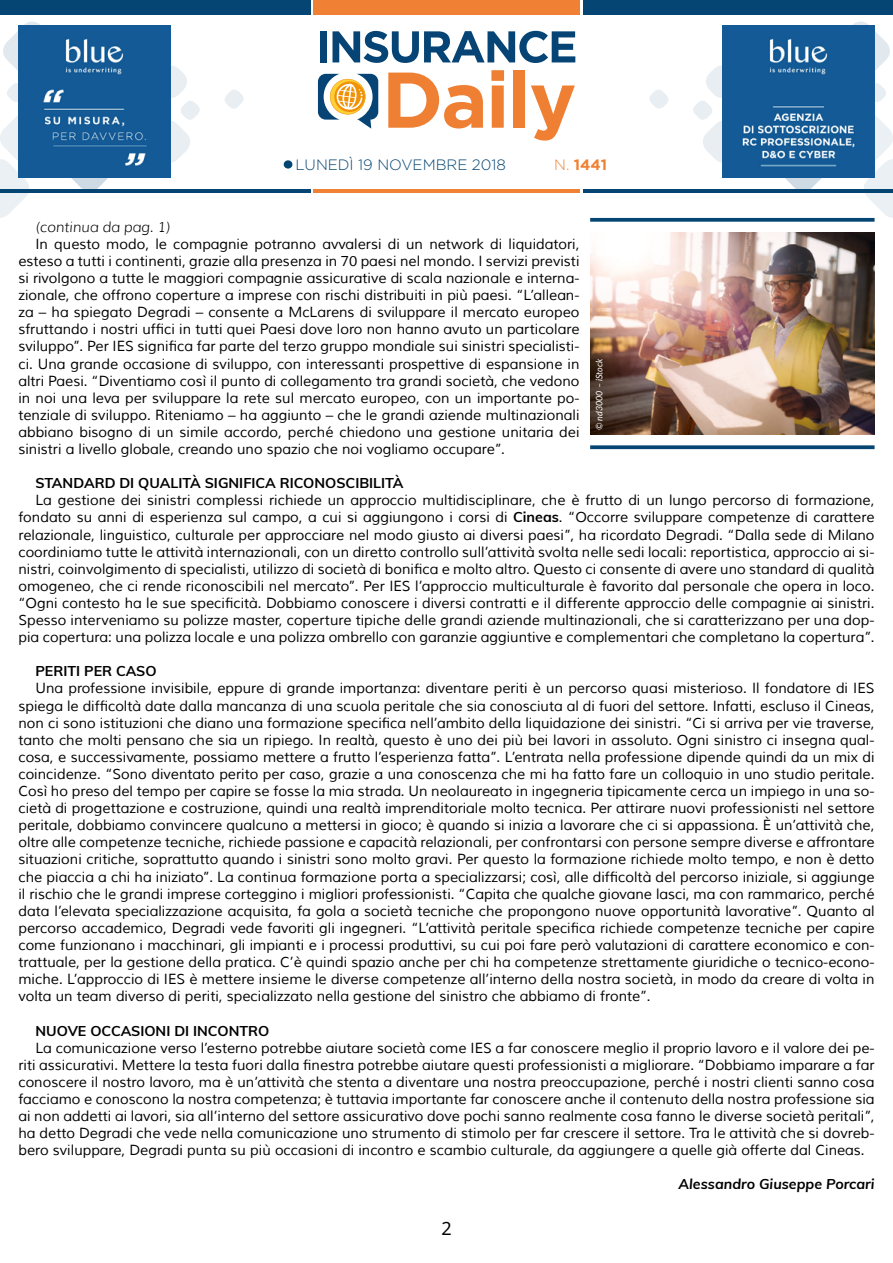
<style>
.page{position:relative;width:893px;height:1263px;background:#fff}
.page>*{position:absolute;margin:0;border:0;box-sizing:border-box;transform-origin:0 0}
.t1{font:18px "Noto Sans";color:#000}
.t2{font:300 15px "Gotham";color:#054573}
.t3{font:700 15px "Gotham";color:#f08033}
.t4{font:14.25px/17.1px "Muli";color:#000;text-align:justify}
.t5{font:700 14.25px "Muli";color:#000}
.t6{font:italic 700 14.25px "Muli";color:#000}
.t7{font:italic 300 14.25px "Muli";color:#000}
.t8{font:italic 9px "Lato";color:#fff}
.s1{font-weight:300}
.s2{font-weight:700}
</style>
<div class="page">
<div style="left:583px;top:0;width:310px;height:15px;background:#054573"></div>
<div style="left:314px;top:0;width:266px;height:15px;background:#f08033"></div>
<hr style="left:583px;top:189px;width:310px;height:3px;background:#054573">
<hr style="left:314px;top:189px;width:266px;height:3px;background:#f08033">
<svg style="left:649px;top:90px;width:19px;height:19px"></svg>
<svg style="left:225px;top:90px;width:19px;height:19px"></svg>
<svg style="left:691px;top:21px;width:202px;height:201px"></svg>
<svg style="left:0;top:21px;width:202px;height:197px"></svg>
<svg style="left:318px;top:74px;width:60px;height:55px"></svg>
<svg style="left:388px;top:73px;width:95px;height:56px"></svg>
<svg style="left:491px;top:70px;width:13px;height:58px"></svg>
<div style="left:513px;top:70px;width:12px;height:58px;background:#ef7f32"></div>
<svg style="left:531px;top:85px;width:44px;height:56px"></svg>
<div style="left:320px;top:31px;width:7px;height:31px;background:#054474"></div>
<svg style="left:332px;top:31px;width:243px;height:32px"></svg>
<hr style="left:0;top:189px;width:310px;height:3px;background:#054573">
<div style="left:0;top:0;width:310px;height:15px;background:#054573"></div>
<img style="left:18px;top:26px;width:153px;height:152px">
<img style="left:722px;top:26px;width:152px;height:152px">
<div style="left:284px;top:160px;width:8px;height:9px;background:#054573;border-radius:50%"></div>
<svg style="left:590px;top:218px;width:284px;height:4px"></svg>
<svg style="left:590px;top:445px;width:284px;height:4px"></svg>
<img style="left:590px;top:232px;width:284px;height:203px">
<p class="t2" style="left:296px;top:157px;width:212px">LUNEDÌ 19 NOVEMBRE 2018</p>
<p class="t3" style="left:554px;top:156px;width:54px"><span class="s1">N.</span> 1441</p>
<p class="t7" style="left:35px;top:218px;width:136px">(continua da pag. 1)</p>
<p class="t4" style="left:18px;top:236px;width:563px;text-indent:17px">In questo modo, le compagnie potranno avvalersi di un network di liquidatori, esteso a tutti i continenti, grazie alla presenza in 70 paesi nel mondo. I servizi previsti si rivolgono a tutte le maggiori compagnie assicurative di scala nazionale e interna&shy;zionale, che offrono coperture a imprese con rischi distribuiti in più paesi. “L’allean&shy;za – ha spiegato Degradi – consente a McLarens di sviluppare il mercato europeo sfruttando i nostri uffici in tutti quei Paesi dove loro non hanno avuto un particolare sviluppo”. Per IES significa far parte del terzo gruppo mondiale sui sinistri specialisti&shy;ci. Una grande occasione di sviluppo, con interessanti prospettive di espansione in altri Paesi. “Diventiamo così il punto di collegamento tra grandi società, che vedono in noi una leva per sviluppare la rete sul mercato europeo, con un importante po&shy;tenziale di sviluppo. Riteniamo – ha aggiunto – che le grandi aziende multinazionali abbiano bisogno di un simile accordo, perché chiedono una gestione unitaria dei sinistri a livello globale, creando uno spazio che noi vogliamo occupare”.</p>
<p class="t5" style="left:35px;top:473px;width:370px">STANDARD DI QUALITÀ SIGNIFICA RICONOSCIBILITÀ</p>
<p class="t4" style="left:18px;top:492px;width:858px;text-indent:17px">La gestione dei sinistri complessi richiede un approccio multidisciplinare, che è frutto di un lungo percorso di formazione, fondato su anni di esperienza sul campo, a cui si aggiungono i corsi di <span class="s2">Cineas</span>. “Occorre sviluppare competenze di carattere relazionale, linguistico, culturale per approcciare nel modo giusto ai diversi paesi”, ha ricordato Degradi. “Dalla sede di Milano coordiniamo tutte le attività internazionali, con un diretto controllo sull’attività svolta nelle sedi locali: reportistica, approccio ai si&shy;nistri, coinvolgimento di specialisti, utilizzo di società di bonifica e molto altro. Questo ci consente di avere uno standard di qualità omogeneo, che ci rende riconoscibili nel mercato”. Per IES l’approccio multiculturale è favorito dal personale che opera in loco. “Ogni contesto ha le sue specificità. Dobbiamo conoscere i diversi contratti e il differente approccio delle compagnie ai sinistri.<br>Spesso interveniamo su polizze master, coperture tipiche delle grandi aziende multinazionali, che si caratterizzano per una dop&shy;pia copertura: una polizza locale e una polizza ombrello con garanzie aggiuntive e complementari che completano la copertura”.</p>
<p class="t5" style="left:35px;top:661px;width:123px">PERITI PER CASO</p>
<p class="t4" style="left:18px;top:680px;width:858px;text-indent:17px">Una professione invisibile, eppure di grande importanza: diventare periti è un percorso quasi misterioso. Il fondatore di IES spiega le difficoltà date dalla mancanza di una scuola peritale che sia conosciuta al di fuori del settore. Infatti, escluso il Cineas, non ci sono istituzioni che diano una formazione specifica nell’ambito della liquidazione dei sinistri. “Ci si arriva per vie traverse, tanto che molti pensano che sia un ripiego. In realtà, questo è uno dei più bei lavori in assoluto. Ogni sinistro ci insegna qual&shy;cosa, e successivamente, possiamo mettere a frutto l’esperienza fatta”. L’entrata nella professione dipende quindi da un mix di coincidenze. “Sono diventato perito per caso, grazie a una conoscenza che mi ha fatto fare un colloquio in uno studio peritale.<br>Così ho preso del tempo per capire se fosse la mia strada. Un neolaureato in ingegneria tipicamente cerca un impiego in una so&shy;cietà di progettazione e costruzione, quindi una realtà imprenditoriale molto tecnica. Per attirare nuovi professionisti nel settore peritale, dobbiamo convincere qualcuno a mettersi in gioco; è quando si inizia a lavorare che ci si appassiona. È un’attività che, oltre alle competenze tecniche, richiede passione e capacità relazionali, per confrontarsi con persone sempre diverse e affrontare situazioni critiche, soprattutto quando i sinistri sono molto gravi. Per questo la formazione richiede molto tempo, e non è detto che piaccia a chi ha iniziato”. La continua formazione porta a specializzarsi; così, alle difficoltà del percorso iniziale, si aggiunge il rischio che le grandi imprese corteggino i migliori professionisti. “Capita che qualche giovane lasci, ma con rammarico, perché data l’elevata specializzazione acquisita, fa gola a società tecniche che propongono nuove opportunità lavorative”. Quanto al percorso accademico, Degradi vede favoriti gli ingegneri. “L’attività peritale specifica richiede competenze tecniche per capire come funzionano i macchinari, gli impianti e i processi produttivi, su cui poi fare però valutazioni di carattere economico e con&shy;trattuale, per la gestione della pratica. C’è quindi spazio anche per chi ha competenze strettamente giuridiche o tecnico-econo&shy;miche. L’approccio di IES è mettere insieme le diverse competenze all’interno della nostra società, in modo da creare di volta in volta un team diverso di periti, specializzato nella gestione del sinistro che abbiamo di fronte”.</p>
<p class="t5" style="left:35px;top:1020px;width:235px">NUOVE OCCASIONI DI INCONTRO</p>
<p class="t4" style="left:18px;top:1039px;width:858px;text-indent:17px">La comunicazione verso l’esterno potrebbe aiutare società come IES a far conoscere meglio il proprio lavoro e il valore dei pe&shy;riti assicurativi. Mettere la testa fuori dalla finestra potrebbe aiutare questi professionisti a migliorare. “Dobbiamo imparare a far conoscere il nostro lavoro, ma è un’attività che stenta a diventare una nostra preoccupazione, perché i nostri clienti sanno cosa facciamo e conoscono la nostra competenza; è tuttavia importante far conoscere anche il contenuto della nostra professione sia ai non addetti ai lavori, sia all’interno del settore assicurativo dove pochi sanno realmente cosa fanno le diverse società peritali”, ha detto Degradi che vede nella comunicazione uno strumento di stimolo per far crescere il settore. Tra le attività che si dovreb&shy;bero sviluppare, Degradi punta su più occasioni di incontro e scambio culturale, da aggiungere a quelle già offerte dal Cineas.</p>
<p class="t6" style="left:679px;top:1174px;width:197px">Alessandro Giuseppe Porcari</p>
<p class="t8" style="left:593px;top:430px;width:73px;rotate:-90deg">© nd3000 – iStock</p>
<p class="t1" style="left:441px;top:1216px;width:12px">2</p>
</div>
